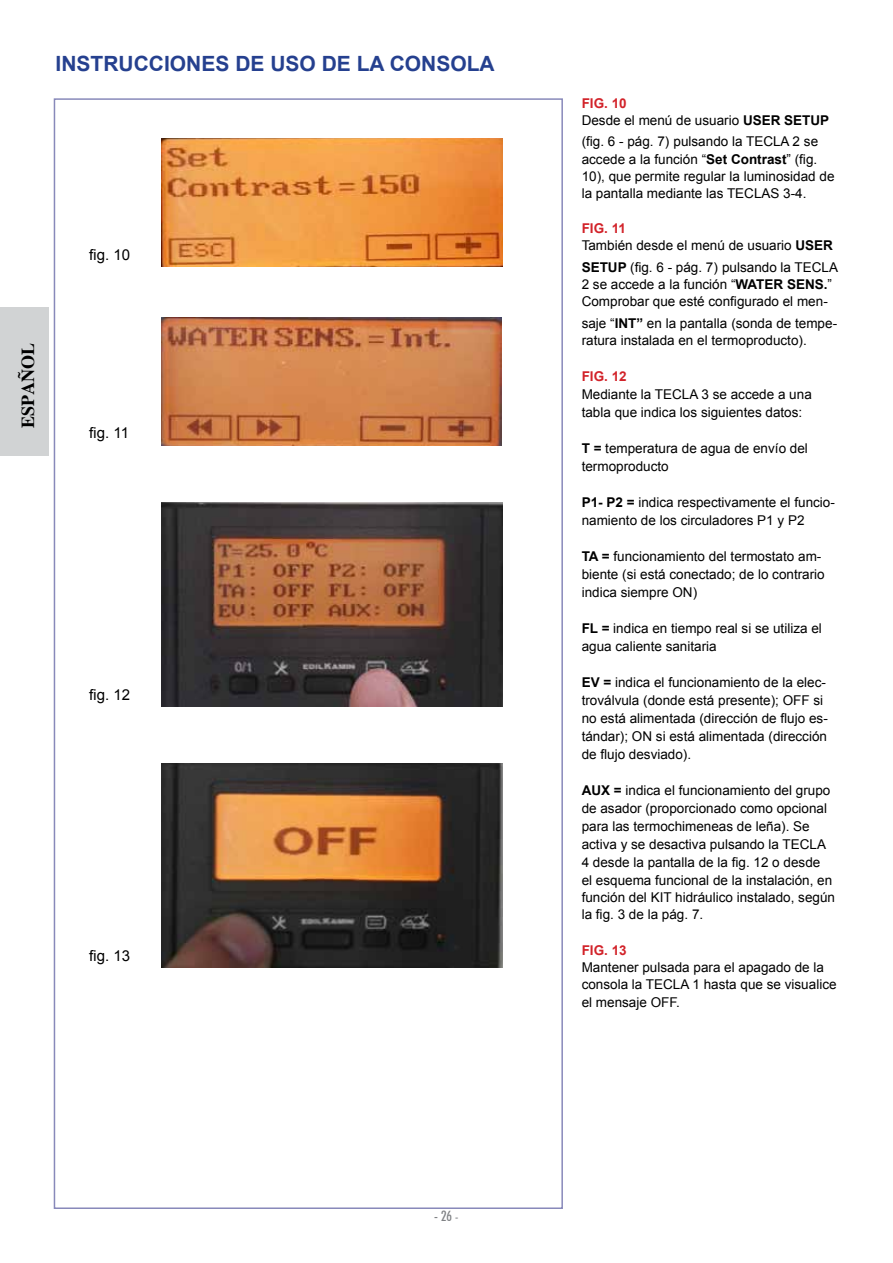
<style>
.page{position:relative;width:893px;height:1263px;background:#fff}
.page>*{position:absolute;margin:0;border:0;box-sizing:border-box;transform-origin:0 0}
.t1{font:700 21px "Arial";color:#25408f}
.t2{font:700 18px "Times";color:#000}
.t3{font:15px "Arial";color:#000}
.t4{font:500 condensed 14.25px "Futura BT";color:#808285}
.t5{font:13.5px/17.2px "Arial";color:#000}
.t6{font:700 13.5px "Arial";color:#d2232a}
.s1{font-size:12px}
.s2{font-weight:700;color:#d2232a}
.s3{font-weight:700}
</style>
<div class="page">
<div style="left:0;top:307px;width:48px;height:149px;background:#d1d3d4"></div>
<img style="left:162px;top:139px;width:340px;height:127px">
<img style="left:162px;top:763px;width:340px;height:204px">
<img style="left:162px;top:502px;width:340px;height:204px">
<img style="left:162px;top:318px;width:339px;height:127px">
<h1 class="t1" style="left:56px;top:50px;width:441px">INSTRUCCIONES DE USO DE LA CONSOLA</h1>
<h2 class="t2" style="left:17px;top:428px;width:87px;rotate:-90deg">ESPAÑOL</h2>
<p class="t3" style="left:89px;top:245px;width:42px">fig. 10</p>
<p class="t3" style="left:89px;top:423px;width:41px">fig. 11</p>
<p class="t3" style="left:89px;top:685px;width:42px">fig. 12</p>
<p class="t3" style="left:89px;top:946px;width:42px">fig. 13</p>
<p class="t4" style="left:434px;top:1207px;width:26px">- 26 <span class="s1">-</span></p>
<p class="t5" style="left:582px;top:94px;width:249px"><span class="s2">FIG. 10<br></span>Desde el menú de usuario <span class="s3">USER SETUP</span></p>
<p class="t5" style="left:582px;top:133px;width:254px">(fig. 6 - pág. 7) pulsando la TECLA 2 se accede a la función “<span class="s3">Set Contrast</span>” (fig.<br>10), que permite regular la luminosidad de la pantalla mediante las TECLAS 3-4.</p>
<p class="t5" style="left:582px;top:219px;width:253px"><span class="s2">FIG. 11<br></span>También desde el menú de usuario <span class="s3">USER</span></p>
<p class="t5" style="left:582px;top:258px;width:258px"><span class="s3">SETUP</span> (fig. 6 - pág. 7) pulsando la TECLA<br>2 se accede a la función “<span class="s3">WATER SENS.</span>”<br>Comprobar que esté configurado el men-</p>
<p class="t5" style="left:582px;top:314px;width:257px">saje “<span class="s3">INT”</span> en la pantalla (sonda de tempe&shy;ratura instalada en el termoproducto).</p>
<p class="t6" style="left:582px;top:367px;width:47px">FIG. 12</p>
<p class="t5" style="left:582px;top:385px;width:232px;line-height:18px">Mediante la TECLA 3 se accede a una tabla que indica los siguientes datos:</p>
<p class="t5" style="left:582px;top:439px;width:228px;line-height:18px"><span class="s3">T =</span> temperatura de agua de envío del termoproducto</p>
<p class="t5" style="left:582px;top:493px;width:255px;line-height:18px"><span class="s3">P1- P2 =</span> indica respectivamente el funcio&shy;namiento de los circuladores P1 y P2</p>
<p class="t5" style="left:582px;top:547px;width:245px;line-height:18px"><span class="s3">TA =</span> funcionamiento del termostato am&shy;biente (si está conectado; de lo contrario indica siempre ON)</p>
<p class="t5" style="left:582px;top:619px;width:242px;line-height:18px"><span class="s3">FL =</span> indica en tiempo real si se utiliza el agua caliente sanitaria</p>
<p class="t5" style="left:582px;top:673px;width:248px;line-height:18px"><span class="s3">EV =</span> indica el funcionamiento de la elec&shy;troválvula (donde está presente); OFF si no está alimentada (dirección de flujo es&shy;tándar); ON si está alimentada (dirección de flujo desviado).</p>
<p class="t5" style="left:582px;top:781px;width:255px;line-height:17.9px"><span class="s3">AUX =</span> indica el funcionamiento del grupo de asador (proporcionado como opcional para las termochimeneas de leña). Se activa y se desactiva pulsando la TECLA 4 desde la pantalla de la fig. 12 o desde<br>el esquema funcional de la instalación, en función del KIT hidráulico instalado, según la fig. 3 de la pág. 7.</p>
<p class="t6" style="left:582px;top:941px;width:47px">FIG. 13</p>
<p class="t5" style="left:582px;top:959px;width:256px">Mantener pulsada para el apagado de la consola la TECLA 1 hasta que se visualice el mensaje OFF.</p>
</div>
